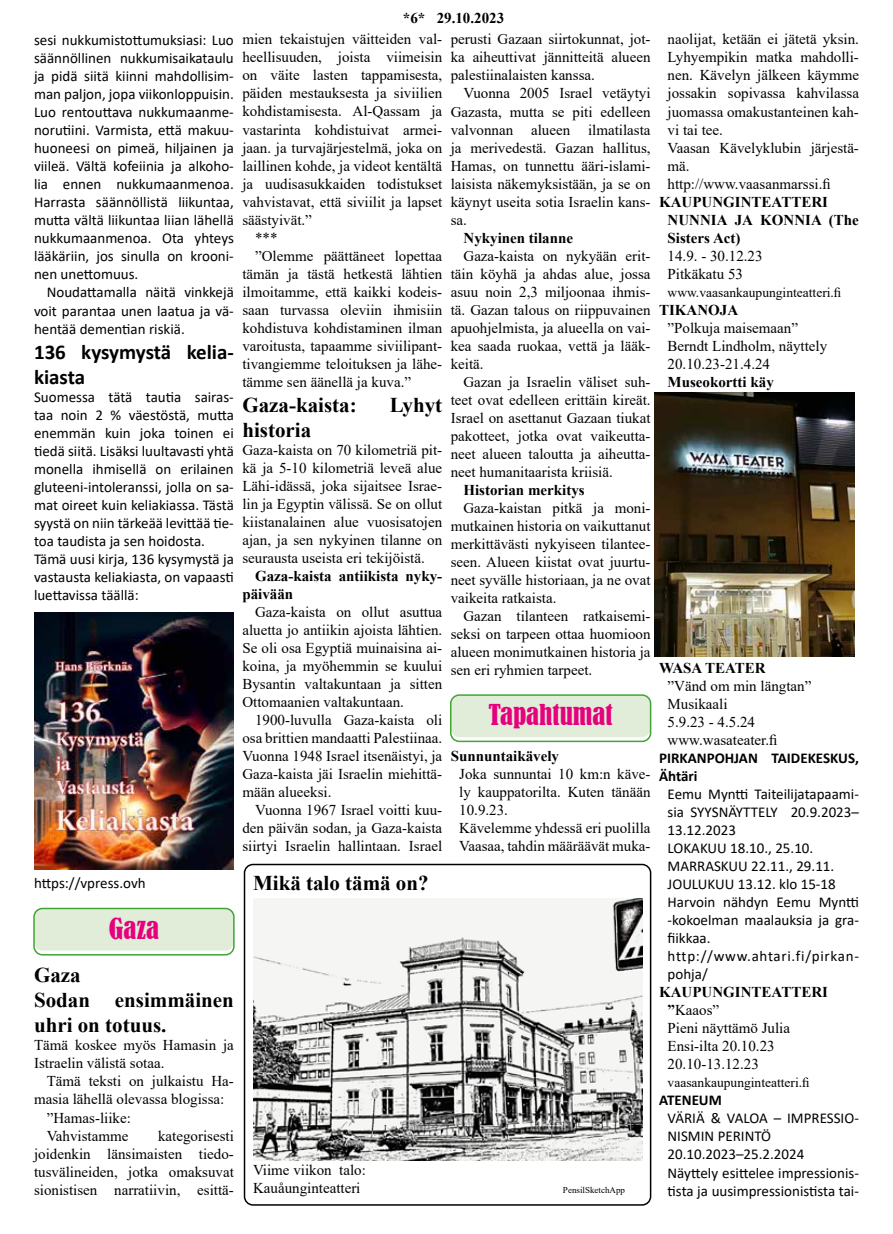
<style>
.page{position:relative;width:893px;height:1234px;background:#fff}
.page>*{position:absolute;margin:0;border:0;box-sizing:border-box;transform-origin:0 0}
.t1{font:condensed 27px "Bernard";color:#e6007d}
.t2{font:700 21px/25.2px "Times New Roman";color:#000}
.t3{font:700 21px/25.2px "Calibri";color:#000}
.t4{font:15px/18px "Times New Roman";color:#000;text-align:justify}
.t5{font:15px/18px "Calibri";color:#000}
.t6{font:700 15px/18px "Times New Roman";color:#000}
.t7{font:700 15px/18px "Calibri";color:#000}
.t8{font:13.5px "Times New Roman";color:#000}
.t9{font:9px "Times New Roman";color:#000}
.s1{font-weight:700}
</style>
<div class="page">
<div style="left:34px;top:908px;width:200px;height:42px;background:#e2edd9;border-radius:9px"></div>
<div style="left:33px;top:907px;width:202px;height:48px;border:2px solid #3fa535;border-radius:9px"></div>
<div style="left:451px;top:695px;width:200px;height:42px;background:#e2edd9;border-radius:9px"></div>
<div style="left:450px;top:694px;width:201px;height:48px;border:2px solid #3fa535;border-radius:9px"></div>
<div style="left:244px;top:863px;width:407px;height:342px;border:2px solid #000;border-radius:9px"></div>
<img style="left:253px;top:898px;width:389px;height:261px">
<img style="left:655px;top:392px;width:200px;height:264px">
<img style="left:34px;top:612px;width:200px;height:257px">
<p class="t6" style="left:403px;top:8px;width:103px">*6* 29.10.2023</p>
<p class="t4" style="left:242px;top:30px;width:201px">mien tekaistujen väitteiden val-</p>
<p class="t4" style="left:242px;top:48px;width:201px">heellisuuden, joista viimeisin</p>
<p class="t4" style="left:242px;top:66px;width:201px">on väite lasten tappamisesta,</p>
<p class="t4" style="left:242px;top:84px;width:201px">päiden mestauksesta ja siviilien</p>
<p class="t4" style="left:242px;top:102px;width:201px">kohdistamisesta. Al-Qassam ja</p>
<p class="t4" style="left:242px;top:120px;width:201px">vastarinta kohdistuivat armei-</p>
<p class="t4" style="left:242px;top:138px;width:201px">jaan. ja turvajärjestelmä, joka on</p>
<p class="t4" style="left:242px;top:156px;width:201px">laillinen kohde, ja videot kentältä</p>
<p class="t4" style="left:242px;top:174px;width:201px">ja uudisasukkaiden todistukset</p>
<p class="t4" style="left:242px;top:192px;width:201px">vahvistavat, että siviilit ja lapset</p>
<p class="t4" style="left:242px;top:210px;width:71px">säästyivät.”</p>
<p class="t4" style="left:255px;top:228px;width:24px">***</p>
<p class="t4" style="left:255px;top:246px;width:189px">”Olemme päättäneet lopettaa</p>
<p class="t4" style="left:242px;top:264px;width:201px">tämän ja tästä hetkestä lähtien</p>
<p class="t4" style="left:242px;top:282px;width:201px">ilmoitamme, että kaikki kodeis-</p>
<p class="t4" style="left:242px;top:300px;width:201px">saan turvassa oleviin ihmisiin</p>
<p class="t4" style="left:242px;top:318px;width:201px">kohdistuva kohdistaminen ilman</p>
<p class="t4" style="left:242px;top:336px;width:201px">varoitusta, tapaamme siviilipant-</p>
<p class="t4" style="left:242px;top:354px;width:201px">tivangiemme teloituksen ja lähe-</p>
<p class="t4" style="left:242px;top:372px;width:170px">tämme sen äänellä ja kuva.”</p>
<h2 class="t2" style="left:242px;top:391px;width:116px">Gaza-kaista:</h2>
<h2 class="t2" style="left:390px;top:391px;width:54px">Lyhyt</h2>
<h2 class="t2" style="left:242px;top:417px;width:70px">historia</h2>
<p class="t4" style="left:242px;top:440px;width:201px">Gaza-kaista on 70 kilometriä pit&shy;kä ja 5-10 kilometriä leveä alue Lähi-idässä, joka sijaitsee Israe&shy;lin ja Egyptin välissä. Se on ollut kiistanalainen alue vuosisatojen ajan, ja sen nykyinen tilanne on seurausta useista eri tekijöistä.</p>
<p class="t6" style="left:242px;top:566px;width:201px;text-indent:13px">Gaza-kaista antiikista nyky&shy;päivään</p>
<p class="t4" style="left:242px;top:602px;width:201px;text-indent:13px">Gaza-kaista on ollut asuttua aluetta jo antiikin ajoista lähtien.<br>Se oli osa Egyptiä muinaisina ai&shy;koina, ja myöhemmin se kuului Bysantin valtakuntaan ja sitten Ottomaanien valtakuntaan.</p>
<p class="t4" style="left:242px;top:710px;width:201px;text-indent:13px">1900-luvulla Gaza-kaista oli osa brittien mandaatti Palestiinaa.<br>Vuonna 1948 Israel itsenäistyi, ja Gaza-kaista jäi Israelin miehittä&shy;mään alueeksi.</p>
<p class="t4" style="left:242px;top:800px;width:201px;text-indent:13px">Vuonna 1967 Israel voitti kuu&shy;den päivän sodan, ja Gaza-kaista siirtyi Israelin hallintaan. Israel</p>
<p class="t4" style="left:451px;top:30px;width:201px">perusti Gazaan siirtokunnat, jot&shy;ka aiheuttivat jännitteitä alueen palestiinalaisten kanssa.</p>
<p class="t4" style="left:451px;top:84px;width:201px;text-indent:13px">Vuonna 2005 Israel vetäytyi Gazasta, mutta se piti edelleen valvonnan alueen ilmatilasta ja merivedestä. Gazan hallitus, Hamas, on tunnettu ääri-islami&shy;laisista näkemyksistään, ja se on käynyt useita sotia Israelin kans&shy;sa.</p>
<p class="t6" style="left:463px;top:228px;width:111px">Nykyinen tilanne</p>
<p class="t4" style="left:451px;top:246px;width:201px;text-indent:13px">Gaza-kaista on nykyään erit&shy;täin köyhä ja ahdas alue, jossa asuu noin 2,3 miljoonaa ihmis&shy;tä. Gazan talous on riippuvainen apuohjelmista, ja alueella on vai&shy;kea saada ruokaa, vettä ja lääk&shy;keitä.</p>
<p class="t4" style="left:451px;top:372px;width:201px;text-indent:13px">Gazan ja Israelin väliset suh&shy;teet ovat edelleen erittäin kireät.<br>Israel on asettanut Gazaan tiukat pakotteet, jotka ovat vaikeutta&shy;neet alueen taloutta ja aiheutta&shy;neet humanitaarista kriisiä.</p>
<p class="t6" style="left:463px;top:480px;width:123px">Historian merkitys</p>
<p class="t4" style="left:451px;top:498px;width:201px;text-indent:13px">Gaza-kaistan pitkä ja moni&shy;mutkainen historia on vaikuttanut merkittävästi nykyiseen tilantee&shy;seen. Alueen kiistat ovat juurtu&shy;neet syvälle historiaan, ja ne ovat vaikeita ratkaista.</p>
<p class="t4" style="left:451px;top:606px;width:201px;text-indent:13px">Gazan tilanteen ratkaisemi&shy;seksi on tarpeen ottaa huomioon alueen monimutkainen historia ja sen eri ryhmien tarpeet.</p>
<h1 class="t1" style="left:488px;top:699px;width:126px">Tapahtumat</h1>
<p class="t6" style="left:451px;top:746px;width:110px">Sunnuntaikävely</p>
<p class="t4" style="left:459px;top:764px;width:193px;text-align:left">Joka sunnuntai 10 km:n käve&shy;ly kauppatorilta. Kuten tänään<br>10.9.23.<br>Kävelemme yhdessä eri puolilla<br>Vaasaa, tahdin määräävät muka-</p>
<p class="t5" style="left:34px;top:31px;width:201px;text-align:justify">sesi nukkumistottumuksiasi: Luo säännöllinen nukkumisaikataulu ja pidä siitä kiinni mahdollisim&shy;man paljon, jopa viikonloppuisin.<br>Luo rentouttava nukkumaanme&shy;norutiini. Varmista, että makuu&shy;huoneesi on pimeä, hiljainen ja viileä. Vältä kofeiinia ja alkoho&shy;lia ennen nukkumaanmenoa.<br>Harrasta säännöllistä liikuntaa, mutta vältä liikuntaa liian lähellä nukkumaanmenoa. Ota yhteys lääkäriin, jos sinulla on krooni&shy;nen unettomuus.</p>
<p class="t5" style="left:34px;top:283px;width:201px;text-align:justify;text-indent:13px">Noudattamalla näitä vinkkejä voit parantaa unen laatua ja vä&shy;hentää dementian riskiä.</p>
<h2 class="t3" style="left:34px;top:339px;width:201px">136 kysymystä kelia&shy;kiasta</h2>
<p class="t5" style="left:34px;top:387px;width:201px">Suomessa tätä tautia sairas&shy;taa noin 2 % väestöstä, mutta enemmän kuin joka toinen ei tiedä siitä. Lisäksi luultavasti yhtä monella ihmisellä on erilainen gluteeni-intoleranssi, jolla on sa&shy;mat oireet kuin keliakiassa. Tästä syystä on niin tärkeää levittää tie&shy;toa taudista ja sen hoidosta.<br>Tämä uusi kirja, 136 kysymystä ja vastausta keliakiasta, on vapaasti luettavissa täällä:</p>
<p class="t5" style="left:34px;top:873px;width:113px">https://vpress.ovh</p>
<h1 class="t1" style="left:109px;top:912px;width:52px">Gaza</h1>
<h2 class="t2" style="left:34px;top:961px;width:201px">Gaza<br>Sodan ensimmäinen uhri on totuus.</h2>
<p class="t4" style="left:34px;top:1035px;width:201px">Tämä koskee myös Hamasin ja<br>Istraelin välistä sotaa.</p>
<p class="t4" style="left:47px;top:1071px;width:189px">Tämä teksti on julkaistu Ha-</p>
<p class="t4" style="left:34px;top:1089px;width:192px">masia lähellä olevassa blogissa:</p>
<p class="t4" style="left:47px;top:1107px;width:86px">”Hamas-liike:</p>
<p class="t4" style="left:47px;top:1125px;width:83px">Vahvistamme</p>
<p class="t4" style="left:34px;top:1125px;width:201px;text-indent:124px">kategorisesti joidenkin länsimaisten tiedo&shy;tusvälineiden, jotka omaksuvat sionistisen narratiivin, esittä-</p>
<h2 class="t2" style="left:253px;top:869px;width:177px">Mikä talo tämä on?</h2>
<p class="t4" style="left:253px;top:1160px;width:114px">Viime viikon talo:<br>Kauåunginteatteri</p>
<p class="t9" style="left:563px;top:1183px;width:64px">PensilSketchApp</p>
<p class="t4" style="left:668px;top:30px;width:193px;text-align:left">naolijat, ketään ei jätetä yksin.<br>Lyhyempikin matka mahdolli&shy;nen. Kävelyn jälkeen käymme jossakin sopivassa kahvilassa juomassa omakustanteinen kah&shy;vi tai tee.<br>Vaasan Kävelyklubin järjestä&shy;mä.<br>http://www.vaasanmarssi.fi</p>
<p class="t6" style="left:668px;top:192px;width:193px;text-indent:-9px">KAUPUNGINTEATTERI<br>NUNNIA JA KONNIA (The<br>Sisters Act)</p>
<p class="t4" style="left:668px;top:246px;width:96px">14.9. - 30.12.23<br>Pitkäkatu 53</p>
<p class="t8" style="left:668px;top:282px;width:175px">www.vaasankaupunginteatteri.fi</p>
<p class="t6" style="left:659px;top:300px;width:81px">TIKANOJA</p>
<p class="t4" style="left:668px;top:318px;width:161px;text-align:left">”Polkuja maisemaan”<br>Berndt Lindholm, näyttely<br>20.10.23-21.4.24</p>
<p class="t6" style="left:668px;top:372px;width:108px">Museokortti käy</p>
<p class="t6" style="left:659px;top:658px;width:108px">WASA TEATER</p>
<p class="t4" style="left:668px;top:676px;width:145px;text-align:left">”Vänd om min längtan”<br>Musikaali<br>5.9.23 - 4.5.24 www.wasateater.fi</p>
<p class="t7" style="left:659px;top:748px;width:201px">PIRKANPOHJAN TAIDEKESKUS,<br>Ähtäri</p>
<p class="t5" style="left:668px;top:784px;width:193px">Eemu Myntti Taiteilijatapaami&shy;sia SYYSNÄYTTELY 20.9.2023–<br>13.12.2023<br>LOKAKUU 18.10., 25.10.<br>MARRASKUU 22.11., 29.11.<br>JOULUKUU 13.12. klo 15-18<br>Harvoin nähdyn Eemu Myntti -kokoelman maalauksia ja gra&shy;fiikkaa. http://www.ahtari.fi/pirkan&shy;pohja/</p>
<p class="t4" style="left:668px;top:982px;width:162px;text-align:left;text-indent:-9px"><span class="s1">KAUPUNGINTEATTERI ”</span>Kaaos”<br>Pieni näyttämö Julia<br>Ensi-ilta 20.10.23<br>20.10-13.12.23</p>
<p class="t8" style="left:668px;top:1073px;width:144px">vaasankaupunginteatteri.fi</p>
<p class="t7" style="left:659px;top:1090px;width:64px">ATENEUM</p>
<p class="t5" style="left:668px;top:1108px;width:193px">VÄRIÄ &amp; VALOA – IMPRESSIO-<br>NISMIN PERINTÖ<br>20.10.2023–25.2.2024<br>Näyttely esittelee impressionis&shy;tista ja uusimpressionistista tai-</p>
</div>
